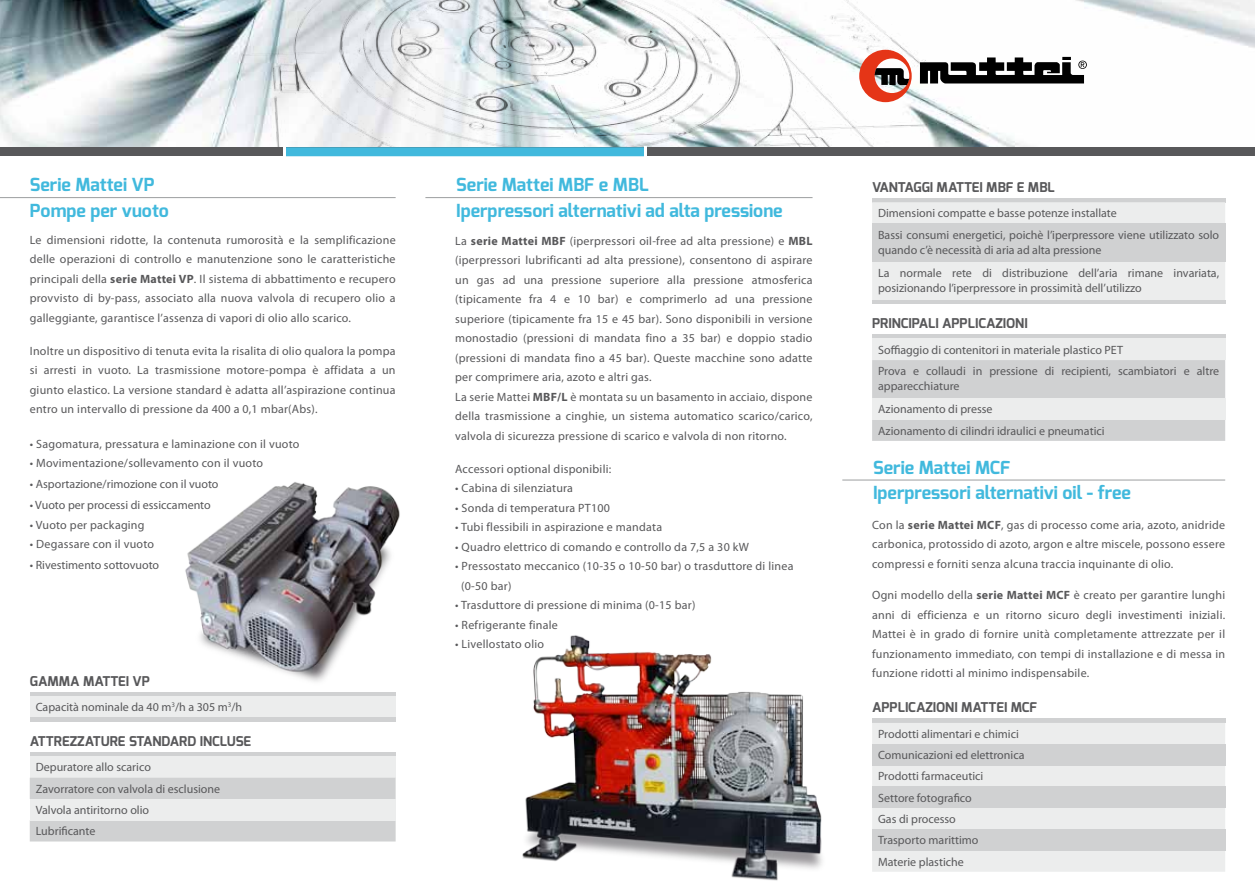
<style>
.page{position:relative;width:1255px;height:893px;background:#fff}
.page>*{position:absolute;margin:0;border:0;box-sizing:border-box;transform-origin:0 0}
.t1{font:700 18px/25.5px "Exo";color:#41b9dd}
.t2{font:700 13.5px "Exo";color:#58585a}
.t3{font:12px/19.5px "Myriad Pro";letter-spacing:.02em;color:#58585a;text-align:justify}
.t4{font:12px/21.3px "Myriad Pro";color:#58585a}
.s1{font-weight:700}
</style>
<div class="page">
<img style="left:0;top:0;width:1254px;height:147px">
<img style="left:191px;top:0;width:735px;height:147px">
<div style="left:0;top:147px;width:1254px;height:9px;background:#58585a"></div>
<svg style="left:859px;top:50px;width:52px;height:52px"></svg>
<svg style="left:919px;top:57px;width:167px;height:27px"></svg>
<div style="left:285px;top:147px;width:360px;height:9px;background:#41b9dd"></div>
<hr style="left:643px;top:147px;width:3px;height:19px;background:#fff">
<hr style="left:283px;top:147px;width:3px;height:19px;background:#fff">
<hr style="left:0;top:197px;width:395px;height:1px;background:#9c9e9f">
<hr style="left:425px;top:197px;width:387px;height:1px;background:#9c9e9f">
<hr style="left:842px;top:480px;width:383px;height:1px;background:#9c9e9f">
<hr style="left:30px;top:692px;width:365px;height:4px;background:#d0d1d2">
<div style="left:30px;top:696px;width:365px;height:22px;background:#eceded"></div>
<hr style="left:30px;top:718px;width:365px;height:4px;background:#d0d1d2">
<hr style="left:30px;top:752px;width:365px;height:4px;background:#d0d1d2">
<div style="left:30px;top:756px;width:365px;height:22px;background:#eceded"></div>
<div style="left:30px;top:778px;width:365px;height:63px;background:#d0d1d2"></div>
<div style="left:30px;top:799px;width:365px;height:21px;background:#eceded"></div>
<img style="left:185px;top:482px;width:215px;height:200px">
<hr style="left:872px;top:198px;width:353px;height:4px;background:#d0d1d2">
<div style="left:872px;top:202px;width:353px;height:98px;background:#eceded"></div>
<div style="left:872px;top:223px;width:353px;height:39px;background:#d0d1d2"></div>
<div style="left:872px;top:300px;width:353px;height:5px;background:#d0d1d2"></div>
<div style="left:872px;top:334px;width:353px;height:5px;background:#d0d1d2"></div>
<div style="left:872px;top:339px;width:353px;height:21px;background:#eceded"></div>
<div style="left:872px;top:360px;width:353px;height:81px;background:#d0d1d2"></div>
<div style="left:872px;top:398px;width:353px;height:22px;background:#eceded"></div>
<div style="left:872px;top:718px;width:353px;height:5px;background:#d0d1d2"></div>
<div style="left:872px;top:723px;width:353px;height:149px;background:#eceded"></div>
<div style="left:872px;top:744px;width:353px;height:21px;background:#d0d1d2"></div>
<div style="left:872px;top:787px;width:353px;height:21px;background:#d0d1d2"></div>
<div style="left:872px;top:829px;width:353px;height:21px;background:#d0d1d2"></div>
<img style="left:522px;top:635px;width:300px;height:246px">
<h1 class="t1" style="left:30px;top:172px;width:141px">Serie Mattei VP<br>Pompe per vuoto</h1>
<p class="t3" style="left:30px;top:230px;width:367px">Le dimensioni ridotte, la contenuta rumorosità e la semplificazione delle operazioni di controllo e manutenzione sono le caratteristiche principali della <span class="s1">serie Mattei VP</span>. Il sistema di abbattimento e recupero provvisto di by-pass, associato alla nuova valvola di recupero olio a galleggiante, garantisce l’assenza di vapori di olio allo scarico.</p>
<p class="t3" style="left:30px;top:341px;width:367px">Inoltre un dispositivo di tenuta evita la risalita di olio qualora la pompa si arresti in vuoto. La trasmissione motore-pompa è affidata a un giunto elastico. La versione standard è adatta all’aspirazione continua entro un intervallo di pressione da 400 a 0,1 mbar(Abs).</p>
<p class="t3" style="left:30px;top:434px;width:271px">• Sagomatura, pressatura e laminazione con il vuoto</p>
<p class="t3" style="left:30px;top:453px;width:235px">• Movimentazione/sollevamento con il vuoto</p>
<p class="t4" style="left:30px;top:473px;width:190px">• Asportazione/rimozione con il vuoto</p>
<p class="t4" style="left:30px;top:494px;width:182px">• Vuoto per processi di essiccamento</p>
<p class="t3" style="left:30px;top:515px;width:116px">• Vuoto per packaging</p>
<p class="t3" style="left:30px;top:534px;width:126px">• Degassare con il vuoto</p>
<p class="t4" style="left:30px;top:554px;width:131px">• Rivestimento sottovuoto</p>
<p class="t2" style="left:30px;top:672px;width:122px">GAMMA MATTEI VP</p>
<p class="t4" style="left:36px;top:697px;width:208px">Capacità nominale da 40 m<sup>3</sup>/h a 305 m<sup>3</sup>/h</p>
<p class="t2" style="left:30px;top:732px;width:223px">ATTREZZATURE STANDARD INCLUSE</p>
<p class="t4" style="left:36px;top:757px;width:186px">Depuratore allo scarico<br>Zavorratore con valvola di esclusione<br>Valvola antiritorno olio<br>Lubrificante</p>
<h1 class="t1" style="left:456px;top:172px;width:328px">Serie Mattei MBF e MBL<br>Iperpressori alternativi ad alta pressione</h1>
<p class="t3" style="left:455px;top:231px;width:359px;text-align:left">La <span class="s1">serie Mattei MBF</span> (iperpressori oil-free ad alta pressione) e <span class="s1">MBL </span>(iperpressori lubrificanti ad alta pressione), consentono di aspirare un gas ad una pressione superiore alla pressione atmosferica (tipicamente fra 4 e 10 bar) e comprimerlo ad una pressione superiore (tipicamente fra 15 e 45 bar). Sono disponibili in versione monostadio (pressioni di mandata fino a 35 bar) e doppio stadio (pressioni di mandata fino a 45 bar). Queste macchine sono adatte per comprimere aria, azoto e altri gas.<br>La serie Mattei <span class="s1">MBF/L</span> è montata su un basamento in acciaio, dispone della trasmissione a cinghie, un sistema automatico scarico/carico, valvola di sicurezza pressione di scarico e valvola di non ritorno.</p>
<p class="t3" style="left:455px;top:459px;width:158px">Accessori optional disponibili:</p>
<p class="t3" style="left:455px;top:478px;width:119px">• Cabina di silenziatura</p>
<p class="t3" style="left:455px;top:498px;width:156px">• Sonda di temperatura PT100</p>
<p class="t3" style="left:455px;top:517px;width:208px">• Tubi flessibili in aspirazione e mandata</p>
<p class="t3" style="left:455px;top:537px;width:295px">• Quadro elettrico di comando e controllo da 7,5 a 30 kW</p>
<p class="t3" style="left:461px;top:556px;width:334px;text-indent:-6px">• Pressostato meccanico (10-35 o 10-50 bar) o trasduttore di linea (0-50 bar)</p>
<p class="t3" style="left:455px;top:595px;width:242px">• Trasduttore di pressione di minima (0-15 bar)</p>
<p class="t3" style="left:455px;top:615px;width:104px">• Refrigerante finale</p>
<p class="t3" style="left:455px;top:634px;width:90px">• Livellostato olio</p>
<p class="t2" style="left:872px;top:178px;width:184px">VANTAGGI MATTEI MBF E MBL</p>
<p class="t4" style="left:878px;top:202px;width:342px">Dimensioni compatte e basse potenze installate<br>Bassi consumi energetici, poichè l’iperpressore viene utilizzato solo</p>
<p class="t4" style="left:878px;top:238px;width:342px;line-height:23.2px">quando c’è necessità di aria ad alta pressione<br>La normale rete di distribuzione dell’aria rimane invariata,</p>
<p class="t4" style="left:878px;top:277px;width:265px">posizionando l’iperpressore in prossimità dell’utilizzo</p>
<p class="t2" style="left:872px;top:315px;width:157px">PRINCIPALI APPLICAZIONI</p>
<p class="t4" style="left:878px;top:339px;width:342px">Soffiaggio di contenitori in materiale plastico PET<br>Prova e collaudi in pressione di recipienti, scambiatori e altre</p>
<p class="t4" style="left:878px;top:374px;width:116px;line-height:23.2px">apparecchiature<br>Azionamento di presse</p>
<p class="t4" style="left:878px;top:420px;width:228px">Azionamento di cilindri idraulici e pneumatici</p>
<h1 class="t1" style="left:873px;top:455px;width:259px">Serie Mattei MCF<br>Iperpressori alternativi oil - free</h1>
<p class="t3" style="left:872px;top:515px;width:354px">Con la <span class="s1">serie Mattei MCF</span>, gas di processo come aria, azoto, anidride carbonica, protossido di azoto, argon e altre miscele, possono essere compressi e forniti senza alcuna traccia inquinante di olio.</p>
<p class="t3" style="left:872px;top:585px;width:354px">Ogni modello della <span class="s1">serie Mattei MCF</span> è creato per garantire lunghi anni di efficienza e un ritorno sicuro degli investimenti iniziali.<br>Mattei è in grado di fornire unità completamente attrezzate per il funzionamento immediato, con tempi di installazione e di messa in funzione ridotti al minimo indispensabile.</p>
<p class="t2" style="left:872px;top:699px;width:167px">APPLICAZIONI MATTEI MCF</p>
<p class="t4" style="left:878px;top:723px;width:148px">Prodotti alimentari e chimici<br>Comunicazioni ed elettronica<br>Prodotti farmaceutici<br>Settore fotografico<br>Gas di processo<br>Trasporto marittimo<br>Materie plastiche</p>
</div>
